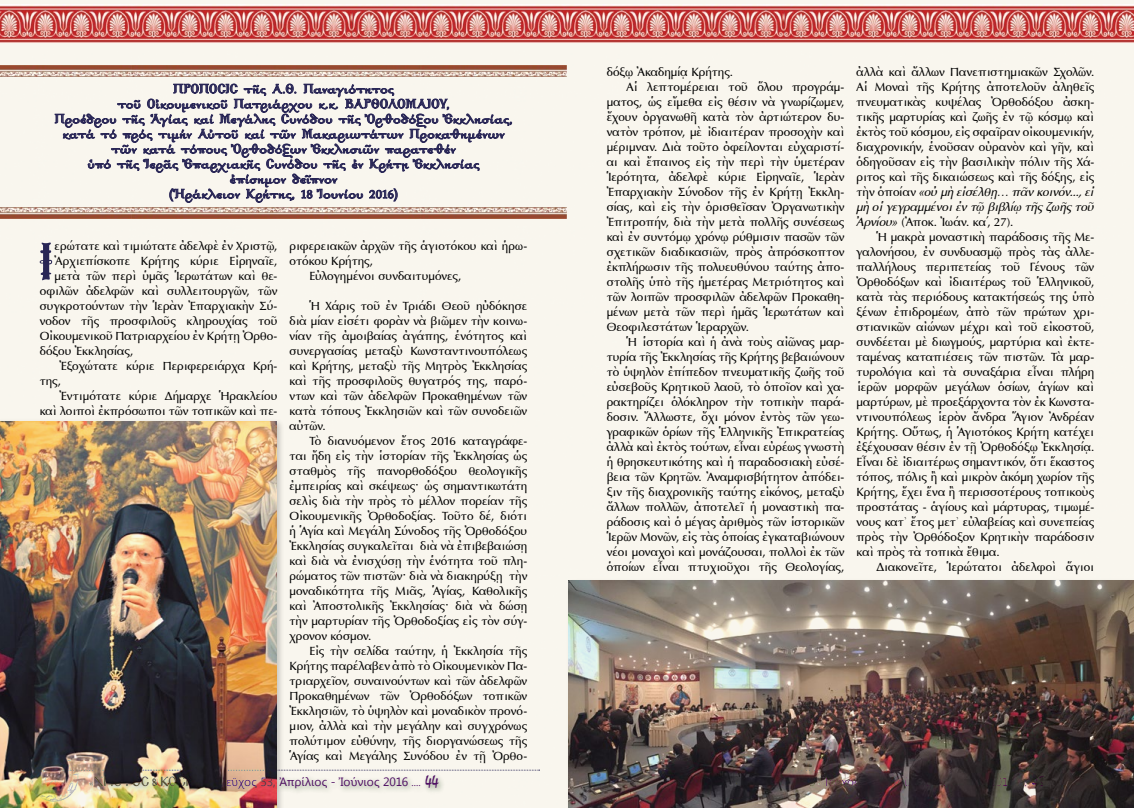
<style>
.page{position:relative;width:1134px;height:808px;background:#f9f6ee}
.page>*{position:absolute;margin:0;border:0;box-sizing:border-box;transform-origin:0 0}
.t1{font:50px "Mg Agia Sofia UC Normal";color:#292656}
.t2{font:700 14px/15px "Genesis";letter-spacing:.015em;color:#292656;text-align:center}
.t3{font:12px/15px "SK Optima Pol Uni W";color:#000;text-align:justify}
.t4{font:12px/15px "SK Optima Pol Uni W Italic";letter-spacing:-.015em;color:#000}
.t5{font:12px "Segoe UI";color:#4d0c62}
.s1{font-family:"Minion Pro";font-size:10px;color:#585134}
.s2{font-family:"Mg Byzantine UC Pol Normal";font-size:11.7px;color:#585134}
.s3{font-family:"Minion Pro";font-size:10px}
.s4{font-family:"Mistral";font-size:16px}
.s5{font-family:"SK Optima Pol Uni W"}
.s6{font-family:"SK Optima Pol Uni W Italic"}
</style>
<div class="page">
<img style="left:0;top:4px;width:1134px;height:38px">
<svg style="left:55px;top:64px;width:457px;height:171px;background:#d9d6d6"></svg>
<img style="left:0;top:207px;width:566px;height:12px">
<img style="left:0;top:65px;width:567px;height:12px">
<div style="left:0;top:418px;width:285px;height:390px;background:#000;opacity:.2"></div>
<img style="left:0;top:421px;width:276px;height:387px">
<img style="left:569px;top:580px;width:565px;height:228px">
<p class="t2" style="left:55px;top:82px;width:459px">ΠΡΟΠΟΣΙΣ τῆς Α.Θ. Παναγιότητος<br>τοῦ Οἰκουμενικοῦ Πατριάρχου κ.κ. ΒΑΡΘΟΛΟΜΑΙΟΥ,<br>Προέδρου τῆς Ἁγίας καί Μεγάλης Συνόδου τῆς Ὀρθοδόξου Ἐκκλησίας, κατά τό πρός τιμήν Αὐτοῦ καί τῶν Μακαριωτάτων Προκαθημένων τῶν κατά τόπους Ὀρθοδόξων Ἐκκλησιῶν παρατεθέν<br>ὑπό τῆς Ἱερᾶς Ἐπαρχιακῆς Συνόδου τῆς ἐν Κρήτῃ Ἐκκλησίας<br>ἐπίσημον δεῖπνον<br>(Ἡράκλειον Κρήτης, 18 Ἰουνίου 2016)</p>
<h1 class="t1" style="left:40px;top:240px;width:16px">Ι</h1>
<p class="t3" style="left:55px;top:238px;width:224px">ερώτατε καὶ τιμιώτατε ἀδελφὲ ἐν Χριστῷ,</p>
<p class="t3" style="left:55px;top:253px;width:224px">Ἀρχιεπίσκοπε Κρήτης κύριε Εἰρηναῖε,</p>
<p class="t3" style="left:55px;top:268px;width:224px">μετὰ τῶν περὶ ὑμᾶς Ἱερωτάτων καὶ θε-</p>
<p class="t3" style="left:40px;top:283px;width:239px">οφιλῶν ἀδελφῶν καὶ συλλειτουργῶν, τῶν</p>
<p class="t3" style="left:40px;top:298px;width:239px">συγκροτούντων τὴν Ἱερὰν Ἐπαρχιακὴν Σύ-</p>
<p class="t3" style="left:40px;top:313px;width:239px">νοδον τῆς προσφιλοῦς κληρουχίας τοῦ</p>
<p class="t3" style="left:40px;top:328px;width:239px">Οἰκουμενικοῦ Πατριαρχείου ἐν Κρήτῃ Ὀρθο-</p>
<p class="t3" style="left:40px;top:343px;width:95px">δόξου Ἐκκλησίας,</p>
<p class="t3" style="left:60px;top:358px;width:219px">Ἐξοχώτατε κύριε Περιφερειάρχα Κρή-</p>
<p class="t3" style="left:40px;top:373px;width:23px">της,</p>
<p class="t3" style="left:60px;top:388px;width:219px">Ἐντιμότατε κύριε Δήμαρχε Ἡρακλείου</p>
<p class="t3" style="left:40px;top:403px;width:239px">καὶ λοιποὶ ἐκπρόσωποι τῶν τοπικῶν καὶ πε-</p>
<p class="t3" style="left:289px;top:238px;width:239px">ριφερειακῶν ἀρχῶν τῆς ἁγιοτόκου καὶ ἡρω-</p>
<p class="t3" style="left:289px;top:253px;width:85px">οτόκου Κρήτης,</p>
<p class="t3" style="left:309px;top:268px;width:154px">Εὐλογημένοι συνδαιτυμόνες,</p>
<p class="t3" style="left:289px;top:298px;width:239px;text-indent:20px">Ἡ Χάρις τοῦ ἐν Τριάδι Θεοῦ ηὐδόκησε διὰ μίαν εἰσέτι φορὰν νὰ βιῶμεν τὴν κοινω&shy;νίαν τῆς ἀμοιβαίας ἀγάπης, ἑνότητος καὶ συνεργασίας μεταξὺ Κωνσταντινουπόλεως καὶ Κρήτης, μεταξὺ τῆς Μητρὸς Ἐκκλησίας καὶ τῆς προσφιλοῦς θυγατρός της, παρό&shy;ντων καὶ τῶν ἀδελφῶν Προκαθημένων τῶν κατὰ τόπους Ἐκκλησιῶν καὶ τῶν συνοδειῶν αὐτῶν.</p>
<p class="t3" style="left:289px;top:433px;width:239px;text-indent:20px">Τὸ διανυόμενον ἔτος 2016 καταγράφε&shy;ται ἤδη εἰς τὴν ἱστορίαν τῆς Ἐκκλησίας ὡς σταθμὸς τῆς πανορθοδόξου θεολογικῆς ἐμπειρίας καὶ σκέψεως∙ ὡς σημαντικωτάτη σελὶς διὰ τὴν πρὸς τὸ μέλλον πορείαν τῆς Οἰκουμενικῆς Ὀρθοδοξίας. Τοῦτο δέ, διότι ἡ Ἁγία καὶ Μεγάλη Σύνοδος τῆς Ὀρθοδόξου Ἐκκλησίας συγκαλεῖται διὰ νὰ ἐπιβεβαιώσῃ καὶ διὰ νὰ ἐνισχύσῃ τὴν ἑνότητα τοῦ πλη&shy;ρώματος τῶν πιστῶν∙ διὰ νὰ διακηρύξῃ τὴν μοναδικότητα τῆς Μιᾶς, Ἁγίας, Καθολικῆς καὶ Ἀποστολικῆς Ἐκκλησίας∙ διὰ νὰ δώσῃ τὴν μαρτυρίαν τῆς Ὀρθοδοξίας εἰς τὸν σύγ&shy;χρονον κόσμον.</p>
<p class="t3" style="left:289px;top:643px;width:239px;text-indent:20px">Εἰς τὴν σελίδα ταύτην, ἡ Ἐκκλησία τῆς Κρήτης παρέλαβεν ἀπὸ τὸ Οἰκουμενικὸν Πα&shy;τριαρχεῖον, συναινούντων καὶ τῶν ἀδελφῶν Προκαθημένων τῶν Ὀρθοδόξων τοπικῶν Ἐκκλησιῶν, τὸ ὑψηλὸν καὶ μοναδικὸν προνό&shy;μιον, ἀλλὰ καὶ τὴν μεγάλην καὶ συγχρόνως πολύτιμον εὐθύνην, τῆς διοργανώσεως τῆς Ἁγίας καὶ Μεγάλης Συνόδου ἐν τῇ Ὀρθο-</p>
<p class="t5" style="left:89px;top:773px;width:351px"><span class="s1">«</span><span class="s2">ΧΡΙΣΤΟΣ &amp; ΚΟΣΜΟΣ</span><span class="s1">»</span> Τεῦχος 53, Ἀπρίλιος - Ἰούνιος 2016 <span class="s3">....</span> <span class="s4">44</span></p>
<p class="t3" style="left:607px;top:65px;width:128px">δόξῳ Ἀκαδημίᾳ Κρήτης.</p>
<p class="t3" style="left:626px;top:80px;width:219px">Αἱ λεπτομέρειαι τοῦ ὅλου προγράμ-</p>
<p class="t3" style="left:607px;top:95px;width:239px">ματος, ὡς εἴμεθα εἰς θέσιν νὰ γνωρίζωμεν,</p>
<p class="t3" style="left:607px;top:110px;width:239px">ἔχουν ὀργανωθῆ κατὰ τὸν ἀρτιώτερον δυ-</p>
<p class="t3" style="left:607px;top:125px;width:239px">νατὸν τρόπον, μὲ ἰδιαιτέραν προσοχὴν καὶ</p>
<p class="t3" style="left:607px;top:140px;width:239px">μέριμναν. Διὰ τοῦτο ὀφείλονται εὐχαριστί-</p>
<p class="t3" style="left:607px;top:155px;width:239px">αι καὶ ἔπαινος εἰς τὴν περὶ τὴν ὑμετέραν</p>
<p class="t3" style="left:607px;top:170px;width:239px">Ἱερότητα, ἀδελφὲ κύριε Εἰρηναῖε, Ἱερὰν</p>
<p class="t3" style="left:607px;top:185px;width:239px">Ἐπαρχιακὴν Σύνοδον τῆς ἐν Κρήτῃ Ἐκκλη-</p>
<p class="t3" style="left:607px;top:200px;width:239px">σίας, καὶ εἰς τὴν ὁρισθεῖσαν Ὀργανωτικὴν</p>
<p class="t3" style="left:607px;top:215px;width:239px">Ἐπιτροπήν, διὰ τὴν μετὰ πολλῆς συνέσεως</p>
<p class="t3" style="left:607px;top:230px;width:239px">καὶ ἐν συντόμῳ χρόνῳ ρύθμισιν πασῶν τῶν</p>
<p class="t3" style="left:607px;top:245px;width:239px">σχετικῶν διαδικασιῶν, πρὸς ἀπρόσκοπτον</p>
<p class="t3" style="left:607px;top:260px;width:239px">ἐκπλήρωσιν τῆς πολυευθύνου ταύτης ἀπο-</p>
<p class="t3" style="left:607px;top:275px;width:239px">στολῆς ὑπὸ τῆς ἡμετέρας Μετριότητος καὶ</p>
<p class="t3" style="left:607px;top:290px;width:239px">τῶν λοιπῶν προσφιλῶν ἀδελφῶν Προκαθη-</p>
<p class="t3" style="left:607px;top:305px;width:239px">μένων μετὰ τῶν περὶ ἡμᾶς Ἱερωτάτων καὶ</p>
<p class="t3" style="left:607px;top:320px;width:144px">Θεοφιλεστάτων Ἱεραρχῶν.</p>
<p class="t3" style="left:626px;top:335px;width:219px">Ἡ ἱστορία καὶ ἡ ἀνὰ τοὺς αἰῶνας μαρ-</p>
<p class="t3" style="left:607px;top:350px;width:239px">τυρία τῆς Ἐκκλησίας τῆς Κρήτης βεβαιώνουν</p>
<p class="t3" style="left:607px;top:365px;width:239px">τὸ ὑψηλὸν ἐπίπεδον πνευματικῆς ζωῆς τοῦ</p>
<p class="t3" style="left:607px;top:380px;width:239px">εὐσεβοῦς Κρητικοῦ λαοῦ, τὸ ὁποῖον καὶ χα-</p>
<p class="t3" style="left:607px;top:395px;width:239px">ρακτηρίζει ὁλόκληρον τὴν τοπικὴν παρά-</p>
<p class="t3" style="left:607px;top:410px;width:239px">δοσιν. Ἄλλωστε, ὄχι μόνον ἐντὸς τῶν γεω-</p>
<p class="t3" style="left:607px;top:425px;width:239px">γραφικῶν ὁρίων τῆς Ἑλληνικῆς Ἐπικρατείας</p>
<p class="t3" style="left:607px;top:440px;width:239px">ἀλλὰ καὶ ἐκτὸς τούτων, εἶναι εὐρέως γνωστὴ</p>
<p class="t3" style="left:607px;top:455px;width:239px">ἡ θρησκευτικότης καὶ ἡ παραδοσιακὴ εὐσέ-</p>
<p class="t3" style="left:607px;top:470px;width:239px">βεια τῶν Κρητῶν. Ἀναμφισβήτητον ἀπόδει-</p>
<p class="t3" style="left:607px;top:485px;width:239px">ξιν τῆς διαχρονικῆς ταύτης εἰκόνος, μεταξὺ</p>
<p class="t3" style="left:607px;top:500px;width:239px">ἄλλων πολλῶν, ἀποτελεῖ ἡ μοναστικὴ πα-</p>
<p class="t3" style="left:607px;top:515px;width:239px">ράδοσις καὶ ὁ μέγας ἀριθμὸς τῶν ἱστορικῶν</p>
<p class="t3" style="left:607px;top:530px;width:239px">Ἱερῶν Μονῶν, εἰς τὰς ὁποίας ἐγκαταβιώνουν</p>
<p class="t3" style="left:607px;top:545px;width:239px">νέοι μοναχοὶ καὶ μονάζουσαι, πολλοὶ ἐκ τῶν</p>
<p class="t3" style="left:607px;top:560px;width:239px">ὁποίων εἶναι πτυχιοῦχοι τῆς Θεολογίας,</p>
<p class="t3" style="left:856px;top:65px;width:239px">ἀλλὰ καὶ ἄλλων Πανεπιστημιακῶν Σχολῶν.<br>Αἱ Μοναὶ τῆς Κρήτης ἀποτελοῦν ἀληθεῖς πνευματικὰς κυψέλας Ὀρθοδόξου ἀσκη&shy;τικῆς μαρτυρίας καὶ ζωῆς ἐν τῷ κόσμῳ καὶ ἐκτὸς τοῦ κόσμου, εἰς σφαῖραν οἰκουμενικήν, διαχρονικήν, ἑνοῦσαν οὐρανὸν καὶ γῆν, καὶ ὁδηγοῦσαν εἰς τὴν βασιλικὴν πόλιν τῆς Χά&shy;ριτος καὶ τῆς δικαιώσεως καὶ τῆς δόξης, εἰς</p>
<p class="t4" style="left:856px;top:185px;width:239px"><span class="s5">τὴν ὁποίαν</span> «οὐ μὴ εἰσέλθῃ… πᾶν κοινόν..., εἰ μὴ οἱ γεγραμμένοι ἐν τῷ βιβλίῳ τῆς ζωῆς τοῦ</p>
<p class="t3" style="left:856px;top:215px;width:158px"><span class="s6">Ἀρνίου»</span> (Ἀποκ. Ἰωάν. κα΄, 27).</p>
<p class="t3" style="left:876px;top:230px;width:219px">Ἡ μακρὰ μοναστικὴ παράδοσις τῆς Με-</p>
<p class="t3" style="left:856px;top:245px;width:239px">γαλονήσου, ἐν συνδυασμῷ πρὸς τὰς ἀλλε-</p>
<p class="t3" style="left:856px;top:260px;width:239px">παλλήλους περιπετείας τοῦ Γένους τῶν</p>
<p class="t3" style="left:856px;top:275px;width:239px">Ὀρθοδόξων καὶ ἰδιαιτέρως τοῦ Ἑλληνικοῦ,</p>
<p class="t3" style="left:856px;top:290px;width:239px">κατὰ τὰς περιόδους κατακτήσεώς της ὑπὸ</p>
<p class="t3" style="left:856px;top:305px;width:239px">ξένων ἐπιδρομέων, ἀπὸ τῶν πρώτων χρι-</p>
<p class="t3" style="left:856px;top:320px;width:239px">στιανικῶν αἰώνων μέχρι καὶ τοῦ εἰκοστοῦ,</p>
<p class="t3" style="left:856px;top:335px;width:239px">συνδέεται μὲ διωγμούς, μαρτύρια καὶ ἐκτε-</p>
<p class="t3" style="left:856px;top:350px;width:239px">ταμένας καταπιέσεις τῶν πιστῶν. Τὰ μαρ-</p>
<p class="t3" style="left:856px;top:365px;width:239px">τυρολόγια καὶ τὰ συναξάρια εἶναι πλήρη</p>
<p class="t3" style="left:856px;top:380px;width:239px">ἱερῶν μορφῶν μεγάλων ὁσίων, ἁγίων καὶ</p>
<p class="t3" style="left:856px;top:395px;width:239px">μαρτύρων, μὲ προεξάρχοντα τὸν ἐκ Κωνστα-</p>
<p class="t3" style="left:856px;top:410px;width:239px">ντινουπόλεως ἱερὸν ἄνδρα Ἅγιον Ἀνδρέαν</p>
<p class="t3" style="left:856px;top:425px;width:239px">Κρήτης. Οὕτως, ἡ Ἁγιοτόκος Κρήτη κατέχει</p>
<p class="t3" style="left:856px;top:440px;width:239px">ἐξέχουσαν θέσιν ἐν τῇ Ὀρθοδόξῳ Ἐκκλησίᾳ.</p>
<p class="t3" style="left:856px;top:455px;width:239px">Εἶναι δὲ ἰδιαιτέρως σημαντικόν, ὅτι ἕκαστος</p>
<p class="t3" style="left:856px;top:470px;width:239px">τόπος, πόλις ἢ καὶ μικρὸν ἀκόμη χωρίον τῆς</p>
<p class="t3" style="left:856px;top:485px;width:239px">Κρήτης, ἔχει ἕνα ἢ περισσοτέρους τοπικοὺς</p>
<p class="t3" style="left:856px;top:500px;width:239px">προστάτας - ἁγίους καὶ μάρτυρας, τιμωμέ-</p>
<p class="t3" style="left:856px;top:515px;width:239px">νους κατ᾽ ἔτος μετ᾽ εὐλαβείας καὶ συνεπείας</p>
<p class="t3" style="left:856px;top:530px;width:239px">πρὸς τὴν Ὀρθόδοξον Κρητικὴν παράδοσιν</p>
<p class="t3" style="left:856px;top:545px;width:145px">καὶ πρὸς τὰ τοπικὰ ἔθιμα.</p>
<p class="t3" style="left:876px;top:560px;width:219px">Διακονεῖτε, Ἱερώτατοι ἀδελφοὶ ἅγιοι</p>
</div>
